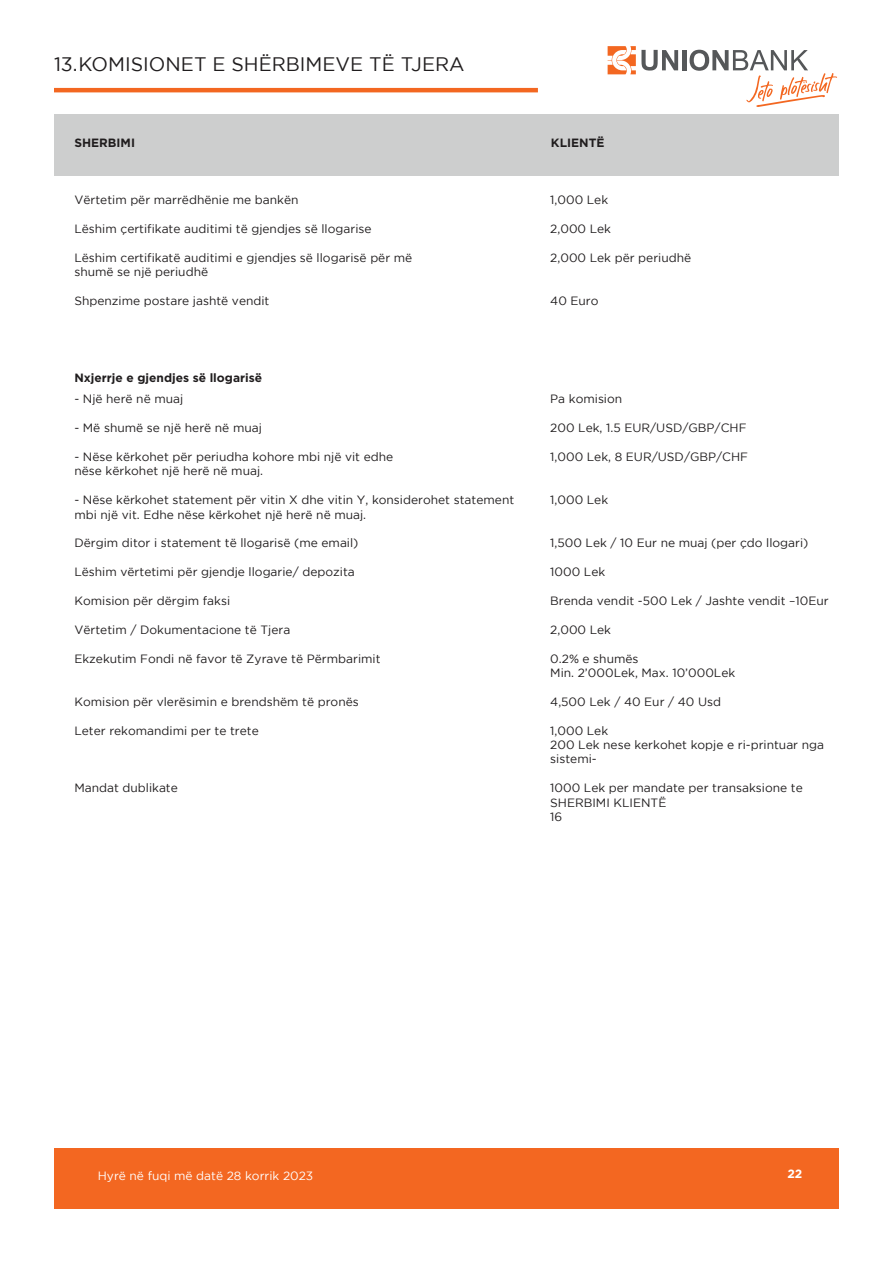
<style>
.page{position:relative;width:893px;height:1263px;background:#fff}
.page>*{position:absolute;margin:0;border:0;box-sizing:border-box;transform-origin:0 0}
.t1{font:19.5px "Gotham";color:#201d1e}
.t2{font:12px/14.4px "Gotham";color:#201d1e}
.t3{font:700 12px "Gotham";color:#201d1e}
.t4{font:12px "Gotham";color:#fff}
.t5{font:700 12px "Gotham";color:#fff}
</style>
<div class="page">
<div style="left:54px;top:1148px;width:785px;height:61px;background:#f36721"></div>
<hr style="left:54px;top:88px;width:484px;height:4px;background:#f36721">
<div style="left:54px;top:115px;width:785px;height:61px;background:#cdcece"></div>
<hr style="left:682px;top:50px;width:4px;height:20px;background:#555759">
<svg style="left:608px;top:46px;width:70px;height:28px"></svg>
<svg style="left:689px;top:50px;width:148px;height:57px"></svg>
<h1 class="t1" style="left:54px;top:53px;width:412px">13.KOMISIONET E SHËRBIMEVE TË TJERA</h1>
<p class="t3" style="left:74px;top:134px;width:62px">SHERBIMI</p>
<p class="t3" style="left:551px;top:134px;width:55px">KLIENTË</p>
<p class="t2" style="left:74px;top:193px;width:226px">Vërtetim për marrëdhënie me bankën</p>
<p class="t2" style="left:74px;top:221px;width:299px">Lëshim çertifikate auditimi të gjendjes së llogarise</p>
<p class="t2" style="left:74px;top:250px;width:339px">Lëshim certifikatë auditimi e gjendjes së llogarisë për më shumë se një periudhë</p>
<p class="t2" style="left:74px;top:293px;width:197px">Shpenzime postare jashtë vendit</p>
<p class="t3" style="left:74px;top:370px;width:189px">Nxjerrje e gjendjes së llogarisë</p>
<p class="t2" style="left:74px;top:392px;width:110px">- Një herë në muaj</p>
<p class="t2" style="left:74px;top:421px;width:189px">- Më shumë se një herë në muaj</p>
<p class="t2" style="left:74px;top:449px;width:320px">- Nëse kërkohet për periudha kohore mbi një vit edhe nëse kërkohet një herë në muaj.</p>
<p class="t2" style="left:74px;top:493px;width:441px">- Nëse kërkohet statement për vitin X dhe vitin Y, konsiderohet statement mbi një vit. Edhe nëse kërkohet një herë në muaj.</p>
<p class="t2" style="left:74px;top:536px;width:286px">Dërgim ditor i statement të llogarisë (me email)</p>
<p class="t2" style="left:74px;top:565px;width:282px">Lëshim vërtetimi për gjendje llogarie/ depozita</p>
<p class="t2" style="left:74px;top:593px;width:157px">Komision për dërgim faksi</p>
<p class="t2" style="left:74px;top:622px;width:217px">Vërtetim / Dokumentacione të Tjera</p>
<p class="t2" style="left:74px;top:651px;width:308px">Ekzekutim Fondi në favor të Zyrave të Përmbarimit</p>
<p class="t2" style="left:74px;top:694px;width:286px">Komision për vlerësimin e brendshëm të pronës</p>
<p class="t2" style="left:74px;top:723px;width:186px">Leter rekomandimi per te trete</p>
<p class="t2" style="left:74px;top:781px;width:105px">Mandat dublikate</p>
<p class="t2" style="left:550px;top:193px;width:59px">1,000 Lek</p>
<p class="t2" style="left:550px;top:221px;width:62px">2,000 Lek</p>
<p class="t2" style="left:550px;top:250px;width:142px">2,000 Lek për periudhë</p>
<p class="t2" style="left:550px;top:293px;width:50px">40 Euro</p>
<p class="t2" style="left:550px;top:392px;width:73px">Pa komision</p>
<p class="t2" style="left:550px;top:421px;width:198px">200 Lek, 1.5 EUR/USD/GBP/CHF</p>
<p class="t2" style="left:550px;top:449px;width:199px">1,000 Lek, 8 EUR/USD/GBP/CHF</p>
<p class="t2" style="left:550px;top:493px;width:59px">1,000 Lek</p>
<p class="t2" style="left:550px;top:536px;width:260px">1,500 Lek / 10 Eur ne muaj (per çdo llogari)</p>
<p class="t2" style="left:550px;top:565px;width:56px">1000 Lek</p>
<p class="t2" style="left:550px;top:593px;width:280px">Brenda vendit -500 Lek / Jashte vendit –10Eur</p>
<p class="t2" style="left:550px;top:622px;width:62px">2,000 Lek</p>
<p class="t2" style="left:550px;top:651px;width:186px">0.2% e shumës<br>Min. 2’000Lek, Max. 10’000Lek</p>
<p class="t2" style="left:550px;top:694px;width:172px">4,500 Lek / 40 Eur / 40 Usd</p>
<p class="t2" style="left:550px;top:723px;width:275px">1,000 Lek<br>200 Lek nese kerkohet kopje e ri-printuar nga sistemi-</p>
<p class="t2" style="left:550px;top:781px;width:254px">1000 Lek per mandate per transaksione te<br>SHERBIMI KLIENTË<br>16</p>
<p class="t4" style="left:98px;top:1169px;width:217px">Hyrë në fuqi më datë 28 korrik 2023</p>
<p class="t5" style="left:787px;top:1166px;width:16px">22</p>
<p class="t4" style="left:227px;top:1168px;width:93px">10 Nëntor 2022</p>
</div>
